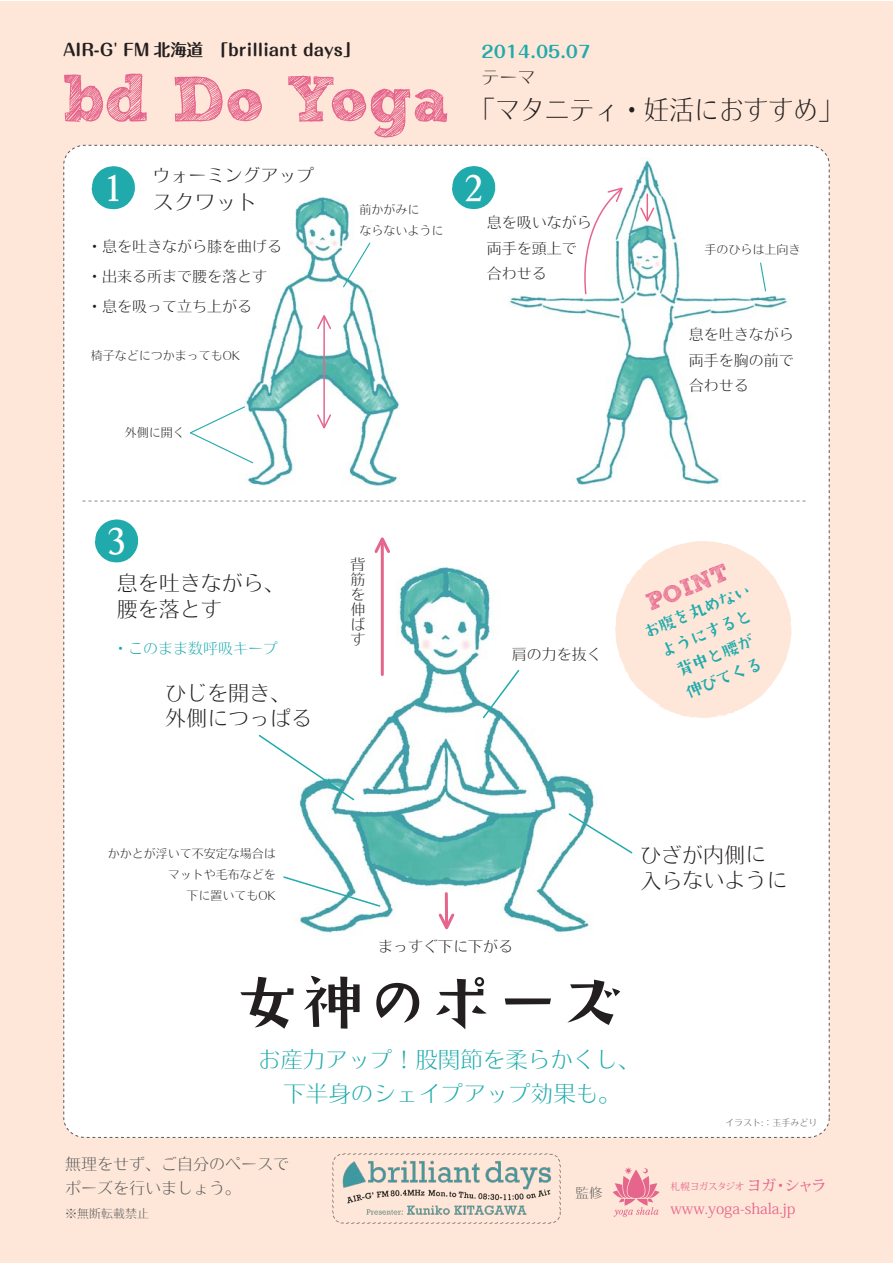
<style>
.page{position:relative;width:893px;height:1263px;background:#fff}
.page>*{position:absolute;margin:0;border:0;box-sizing:border-box;transform-origin:0 0}
.t1{font:64.65px "DS flaming";color:#231f20}
.t2{font:64.05px "Sketch Rockwell";color:#e6658d}
.t3{font:37.5px "DS flaming";color:#fff}
.t4{font:27px "Nf Motoya Aporo W1";color:#231f20}
.t5{font:24px "Sketch Rockwell";color:#e6658d}
.t6{font:22.5px/34.5px "Nf Motoya Aporo W1";color:#20aaac;text-align:center}
.t7{font:21px/25.5px "Nf Motoya Aporo W1";color:#231f20}
.t8{font:18px/24px "DS flaming";color:#20aaac;text-align:center}
.t9{font:18px "Nf Motoya Aporo W1";color:#231f20}
.t10{font:700 16.5px "Maru Fo Pro";color:#231f20}
.t11{font:700 16.5px "Maru Fo Pro";color:#20aaac}
.t12{font:16.05px/24px "Nf Motoya Aporo W1";color:#57585a}
.t13{font:15px/15px "Nf Motoya Aporo W1";color:#231f20}
.t14{font:15px "Koz Min Pro";color:#e6658d}
.t15{font:15px "Nf Motoya Aporo W1";color:#20aaac}
.t16{font:13.5px "Nf Motoya Aporo W1";color:#57585a}
.t17{font:12px/21px "Nf Motoya Aporo W1";color:#231f20;text-align:right}
.t18{font:12px "Nf Motoya Aporo W1";color:#57585a}
.t19{font:9.6px "Koz Min Pro";letter-spacing:-.04em;color:#e6658d}
.t20{font:9px "Nf Motoya Aporo W1";color:#57585a}
.s1{font-size:68.1px}
.s2{font-weight:500;font-size:15px}
</style>
<div class="page">
<div style="left:0;top:1px;width:892px;height:1262px;background:#fee7d8"></div>
<img style="left:332px;top:1154px;width:228px;height:69px">
<div style="left:64px;top:145px;width:765px;height:992px;background:#fff;border-radius:20px"></div>
<img style="left:299px;top:556px;width:296px;height:379px">
<img style="left:247px;top:184px;width:249px;height:302px">
<img style="left:509px;top:159px;width:279px;height:326px">
<svg style="left:92px;top:166px;width:43px;height:43px"></svg>
<svg style="left:452px;top:166px;width:43px;height:43px"></svg>
<svg style="left:95px;top:519px;width:43px;height:43px"></svg>
<hr style="left:381px;top:544px;width:3px;height:130px;background:#e6658d">
<svg style="left:374px;top:537px;width:16px;height:19px"></svg>
<hr style="left:323px;top:317px;width:2px;height:110px;background:#e6658d">
<svg style="left:316px;top:312px;width:16px;height:18px"></svg>
<svg style="left:316px;top:413px;width:16px;height:18px"></svg>
<hr style="left:646px;top:194px;width:2px;height:26px;background:#e6658d">
<svg style="left:639px;top:206px;width:17px;height:18px"></svg>
<svg style="left:342px;top:242px;width:29px;height:46px"></svg>
<svg style="left:759px;top:262px;width:8px;height:30px"></svg>
<svg style="left:190px;top:357px;width:78px;height:107px"></svg>
<hr style="left:445px;top:893px;width:3px;height:31px;background:#e6658d">
<svg style="left:436px;top:911px;width:21px;height:23px"></svg>
<svg style="left:481px;top:668px;width:40px;height:52px"></svg>
<svg style="left:258px;top:733px;width:98px;height:69px"></svg>
<svg style="left:283px;top:875px;width:98px;height:33px"></svg>
<svg style="left:82px;top:500px;width:724px;height:2px"></svg>
<svg style="left:567px;top:812px;width:66px;height:43px"></svg>
<svg style="left:613px;top:1167px;width:47px;height:50px"></svg>
<svg style="left:615px;top:541px;width:177px;height:177px"></svg>
<svg style="left:581px;top:186px;width:43px;height:109px"></svg>
<p class="t10" style="left:63px;top:37px;width:298px">AIR-G' FM 北海道　「brilliant days」</p>
<h2 class="t2" style="left:61px;top:73px;width:390px"><span class="s1">bd</span> Do Yoga</h2>
<p class="t11" style="left:482px;top:38px;width:110px">2014.05.07</p>
<p class="t9" style="left:482px;top:68px;width:55px">テーマ</p>
<h3 class="t4" style="left:468px;top:97px;width:378px">「マタニティ・妊活におすすめ」</h3>
<p class="t9" style="left:153px;top:166px;width:163px">ウォーミングアップ</p>
<h3 class="t7" style="left:153px;top:190px;width:106px">スクワット</h3>
<p class="t13" style="left:87px;top:232px;width:196px;line-height:30px">・息を吐きながら膝を曲げる・出来る所まで腰を落とす・息を吸って立ち上がる</p>
<h3 class="t3" style="left:106px;top:168px;width:17px">1</h3>
<h3 class="t3" style="left:463px;top:168px;width:22px">2</h3>
<p class="t17" style="left:359px;top:199px;width:85px;text-align:left">前かがみに<br>ならないように</p>
<p class="t13" style="left:487px;top:210px;width:106px;line-height:25.5px">息を吸いながら両手を頭上で合わせる</p>
<p class="t17" style="left:91px;top:345px;width:151px">椅子などにつかまってもOK</p>
<p class="t17" style="left:125px;top:423px;width:61px">外側に開く</p>
<h3 class="t3" style="left:107px;top:521px;width:21px">3</h3>
<h3 class="t7" style="left:117px;top:571px;width:169px">息を吐きながら、腰を落とす</h3>
<p class="t15" style="left:113px;top:641px;width:166px">・このまま数呼吸キープ</p>
<h3 class="t7" style="left:165px;top:681px;width:148px">ひじを開き、外側につっぱる</h3>
<p class="t13" style="left:351px;top:558px;width:16px;text-align:justify">背筋を伸ばす</p>
<p class="t13" style="left:512px;top:647px;width:92px">肩の力を抜く</p>
<p class="t17" style="left:704px;top:239px;width:97px">手のひらは上向き</p>
<p class="t13" style="left:689px;top:322px;width:106px;line-height:25.5px;text-align:justify">息を吐きながら両手を胸の前で合わせる</p>
<h3 class="t5" style="left:644px;top:594px;width:88px;rotate:-22deg">POINT</h3>
<p class="t8" style="left:639px;top:621px;width:117px;rotate:-22deg">お腹を丸めないようにすると背中と腰が<br>伸びてくる</p>
<p class="t17" style="left:108px;top:843px;width:170px">かかとが浮いて不安定な場合はマットや毛布などを<br>下に置いてもOK</p>
<p class="t13" style="left:378px;top:939px;width:136px">まっすぐ下に下がる</p>
<h3 class="t7" style="left:640px;top:843px;width:149px">ひざが内側に入らないように</h3>
<h1 class="t1" style="left:236px;top:969px;width:423px">女神のポーズ   </h1>
<h3 class="t6" style="left:258px;top:1042px;width:384px">お産力アップ！股関節を柔らかくし、下半身のシェイプアップ効果も。</h3>
<p class="t12" style="left:65px;top:1152px;width:225px">無理をせず、ご自分のペースでポーズを行いましょう。</p>
<p class="t18" style="left:65px;top:1208px;width:85px">※無断転載禁止</p>
<p class="t16" style="left:576px;top:1186px;width:28px">監修</p>
<p class="t20" style="left:725px;top:1118px;width:94px">イラスト:：玉手みどり</p>
<p class="t19" style="left:671px;top:1179px;width:157px">札幌ヨガスタジオ <span class="s2">ヨガ・シャラ</span></p>
<p class="t14" style="left:671px;top:1198px;width:126px">www.yoga-shala.jp</p>
</div>
